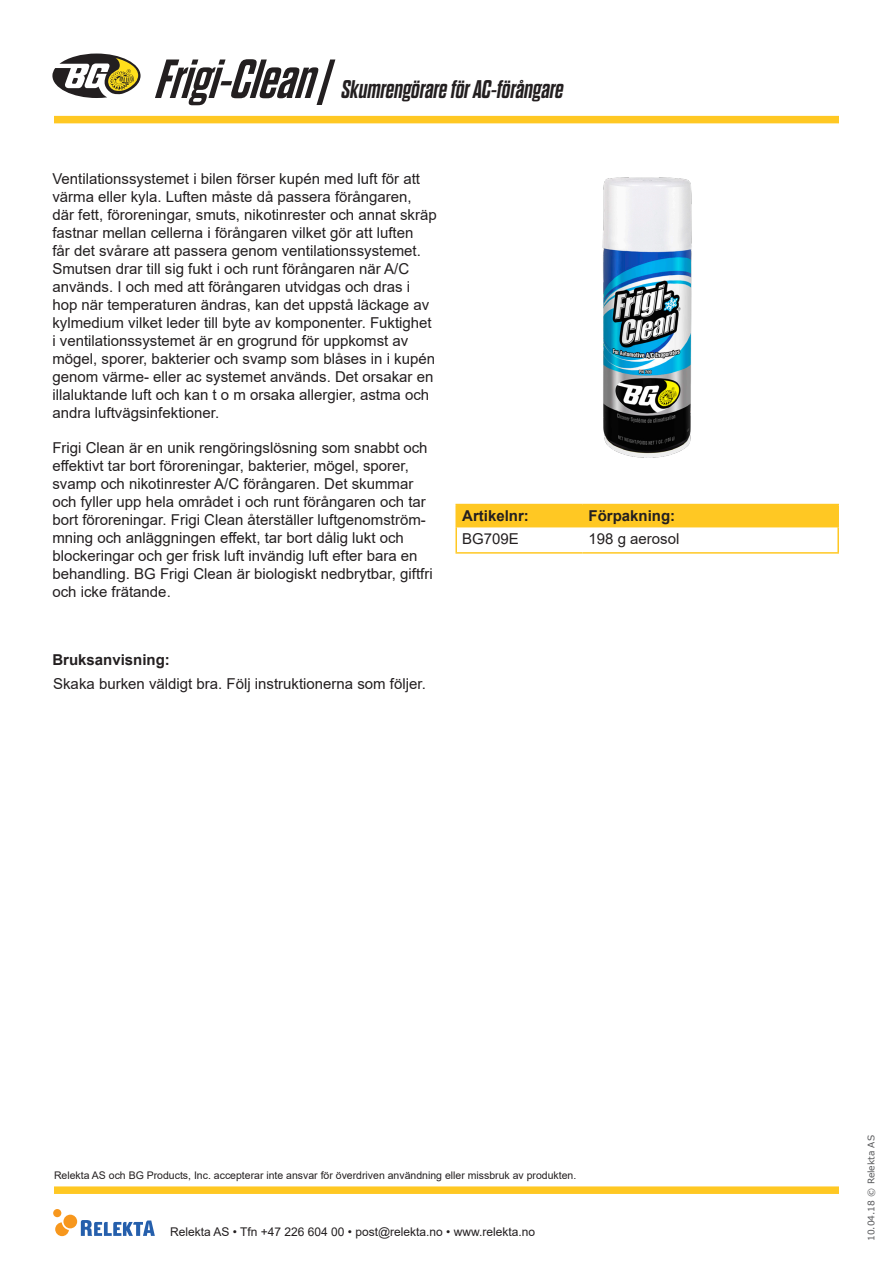
<style>
.page{position:relative;width:893px;height:1263px;background:#fff}
.page>*{position:absolute;margin:0;border:0;box-sizing:border-box;transform-origin:0 0}
.t1{font:italic 700 25.5px "Dharma Gothic E";color:#231f20}
.Brødtekst{font:15px/18px "Arial";color:#231f20}
.Brødtekst_tittel{font:700 15px "Arial";color:#231f20}
.celle{font:15px "Arial";color:#231f20}
.t2{font:12px "Arial";color:#231f20}
.t3{font:10.5px "Arial";color:#231f20}
.t4{font:9px "Verdana";color:#57585a}
.s1{font-size:55.05px}
</style>
<div class="page">
<svg style="left:52px;top:54px;width:89px;height:44px"></svg>
<div style="left:54px;top:116px;width:785px;height:7px;background:#ffc823"></div>
<div style="left:54px;top:1186px;width:785px;height:8px;background:#ffc823"></div>
<svg style="left:55px;top:1222px;width:14px;height:14px"></svg>
<div style="left:53px;top:1209px;width:8px;height:8px;background:#f7971d;border-radius:50%"></div>
<svg style="left:81px;top:1220px;width:74px;height:16px"></svg>
<div style="left:63px;top:1214px;width:14px;height:14px;background:#f7971d;border-radius:50%"></div>
<img style="left:602px;top:177px;width:90px;height:281px">
<div style="left:457px;top:505px;width:380px;height:22px;background:#ffc823"></div>
<hr style="left:455px;top:527px;width:2px;height:25px;background:#ffc823">
<hr style="left:837px;top:527px;width:2px;height:25px;background:#ffc823">
<hr style="left:455px;top:552px;width:128px;height:2px;background:#ffc823">
<hr style="left:583px;top:552px;width:256px;height:2px;background:#ffc823">
<hr style="left:455px;top:504px;width:128px;height:1px;background:#ffc823">
<hr style="left:455px;top:505px;width:2px;height:22px;background:#ffc823">
<hr style="left:583px;top:504px;width:256px;height:1px;background:#ffc823">
<hr style="left:837px;top:505px;width:2px;height:22px;background:#ffc823">
<h1 class="t1" style="left:155px;top:76px;width:413px"><span class="s1">Frigi-Clean|</span> Skumrengörare förAC-förångare</h1>
<p class="Brødtekst" style="left:52px;top:169px;width:386px">Ventilationssystemet i bilen förser kupén med luft för att värma eller kyla. Luften måste då passera förångaren, där fett, föroreningar, smuts, nikotinrester och annat skräp fastnar mellan cellerna i förångaren vilket gör att luften<br>får det svårare att passera genom ventilationssystemet.<br>Smutsen drar till sig fukt i och runt förångaren när A/C används. I och med att förångaren utvidgas och dras i hop när temperaturen ändras, kan det uppstå läckage av kylmedium vilket leder till byte av komponenter. Fuktighet i ventilationssystemet är en grogrund för uppkomst av mögel, sporer, bakterier och svamp som blåses in i kupén genom värme- eller ac systemet används. Det orsakar en illaluktande luft och kan t o m orsaka allergier, astma och andra luftvägsinfektioner.</p>
<p class="Brødtekst" style="left:52px;top:438px;width:382px">Frigi Clean är en unik rengöringslösning som snabbt och effektivt tar bort föroreningar, bakterier, mögel, sporer, svamp och nikotinrester A/C förångaren. Det skummar och fyller upp hela området i och runt förångaren och tar bort föroreningar. Frigi Clean återställer luftgenomström&shy;mning och anläggningen effekt, tar bort dålig lukt och blockeringar och ger frisk luft invändig luft efter bara en behandling. BG Frigi Clean är biologiskt nedbrytbar, giftfri och icke frätande.</p>
<p class="Brødtekst_tittel" style="left:52px;top:650px;width:119px">Bruksanvisning:</p>
<p class="Brødtekst" style="left:53px;top:674px;width:374px">Skaka burken väldigt bra. Följ instruktionerna som följer.</p>
<p class="Brødtekst_tittel" style="left:462px;top:506px;width:68px">Artikelnr:</p>
<p class="Brødtekst_tittel" style="left:589px;top:506px;width:88px">Förpakning:</p>
<p class="celle" style="left:462px;top:529px;width:58px">BG709E</p>
<p class="celle" style="left:589px;top:529px;width:92px">198 g aerosol</p>
<p class="t3" style="left:54px;top:1167px;width:524px">Relekta AS och BG Products, Inc. accepterar inte ansvar för överdriven användning eller missbruk av produkten.</p>
<p class="t2" style="left:170px;top:1224px;width:367px">Relekta AS • Tfn +47 226 604 00 • post@relekta.no • www.relekta.no</p>
<p class="t4" style="left:865px;top:1241px;width:108px;rotate:-90deg">10.04.18 © Relekta AS</p>
</div>
